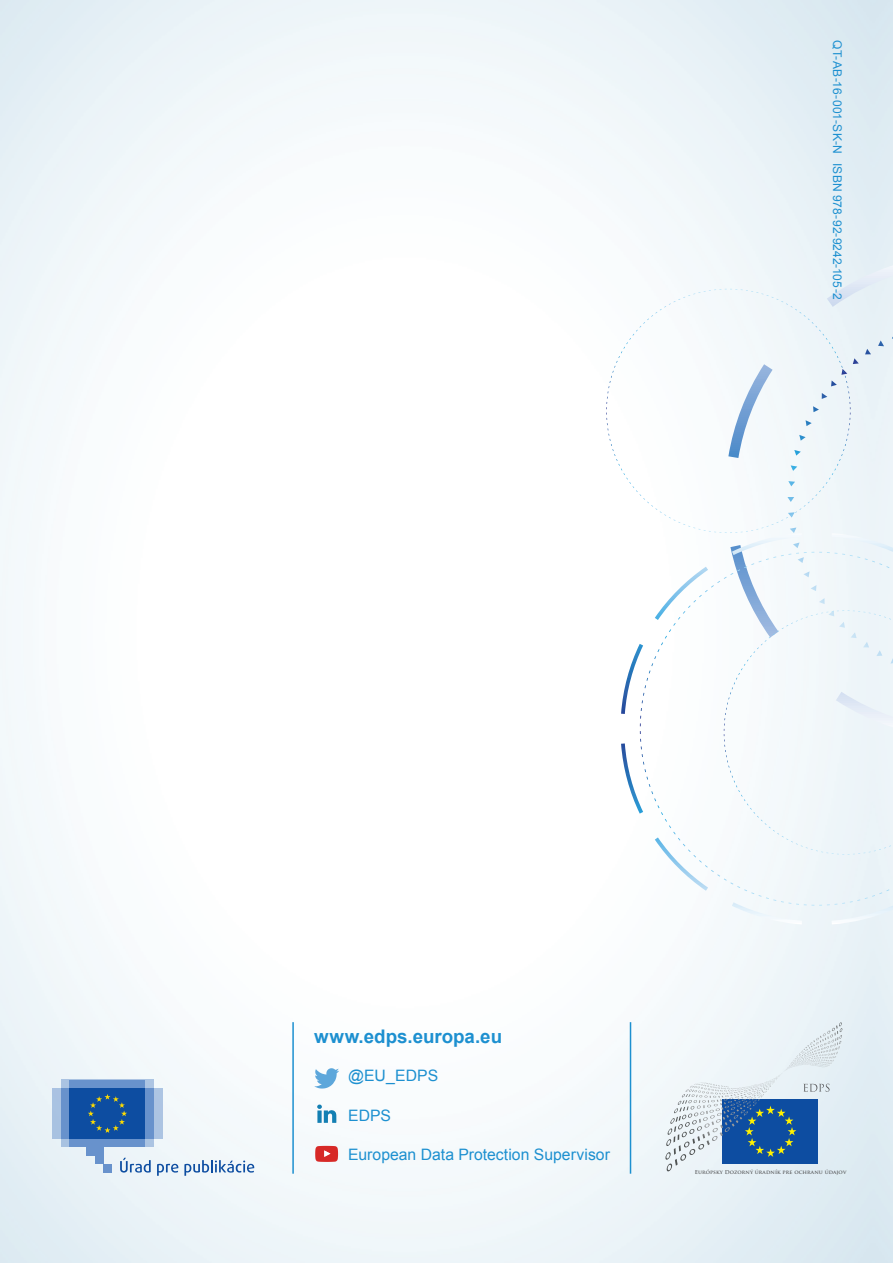
<style>
.page{position:relative;width:893px;height:1263px;background:#fff}
.page>*{position:absolute;margin:0;border:0;box-sizing:border-box;transform-origin:0 0}
.t1{font:700 18.75px "Arial";color:#1d90d0}
.t2{font:15.75px "Arial";color:#1d90d0}
.t3{font:12px "Arial";letter-spacing:.015em;color:#1d90d0}
.t4{font:700 5.25px "Trajan Pro";letter-spacing:.02em;color:#57585a}
</style>
<div class="page">
<img style="left:0;top:0;width:893px;height:1263px">
<svg style="left:728px;top:265px;width:165px;height:268px"></svg>
<svg style="left:621px;top:533px;width:272px;height:391px"></svg>
<svg style="left:649px;top:542px;width:244px;height:157px"></svg>
<div style="left:639px;top:289px;width:178px;height:39px;background:#f3f9fb"></div>
<svg style="left:665px;top:1022px;width:177px;height:150px"></svg>
<hr style="left:630px;top:1022px;width:1px;height:152px;background:#1d90d0">
<hr style="left:292px;top:1022px;width:2px;height:152px;background:#1d90d0">
<svg style="left:314px;top:1068px;width:25px;height:20px"></svg>
<svg style="left:317px;top:1104px;width:19px;height:19px"></svg>
<svg style="left:315px;top:1146px;width:23px;height:16px"></svg>
<svg style="left:61px;top:1139px;width:93px;height:8px"></svg>
<svg style="left:61px;top:1080px;width:93px;height:8px"></svg>
<div style="left:70px;top:1080px;width:75px;height:8px;background:#6892cc"></div>
<div style="left:70px;top:1139px;width:75px;height:8px;background:#6892cc"></div>
<div style="left:145px;top:1088px;width:9px;height:51px;background:#6892cc"></div>
<div style="left:154px;top:1088px;width:8px;height:51px;background:#acc4e3"></div>
<div style="left:61px;top:1088px;width:9px;height:51px;background:#6892cc"></div>
<div style="left:53px;top:1088px;width:8px;height:51px;background:#a9c2e2"></div>
<div style="left:86px;top:1139px;width:17px;height:16px;background:#6892cc"></div>
<div style="left:95px;top:1139px;width:8px;height:25px;background:#6892cc"></div>
<div style="left:103px;top:1164px;width:9px;height:8px;background:#6892cc"></div>
<div style="left:70px;top:1088px;width:75px;height:51px;background:#0d4da1"></div>
<svg style="left:88px;top:1094px;width:39px;height:39px"></svg>
<svg style="left:120px;top:1158px;width:31px;height:14px"></svg>
<svg style="left:157px;top:1164px;width:21px;height:12px"></svg>
<svg style="left:184px;top:1160px;width:70px;height:16px"></svg>
<p class="t3" style="left:845px;top:40px;width:115px;rotate:90deg">QT-AB-16-001-SK-N</p>
<p class="t3" style="left:845px;top:163px;width:138px;rotate:90deg">ISBN 978-92-9242-105-2</p>
<p class="t1" style="left:314px;top:1024px;width:189px">www.edps.europa.eu</p>
<p class="t2" style="left:348px;top:1065px;width:91px">@EU_EDPS</p>
<p class="t2" style="left:348px;top:1105px;width:44px">EDPS</p>
<p class="t2" style="left:348px;top:1144px;width:263px">European Data Protection Supervisor</p>
<p class="t4" style="left:695px;top:1168px;width:153px">Európsky Dozorný úradník pre ochranu údajov</p>
</div>
